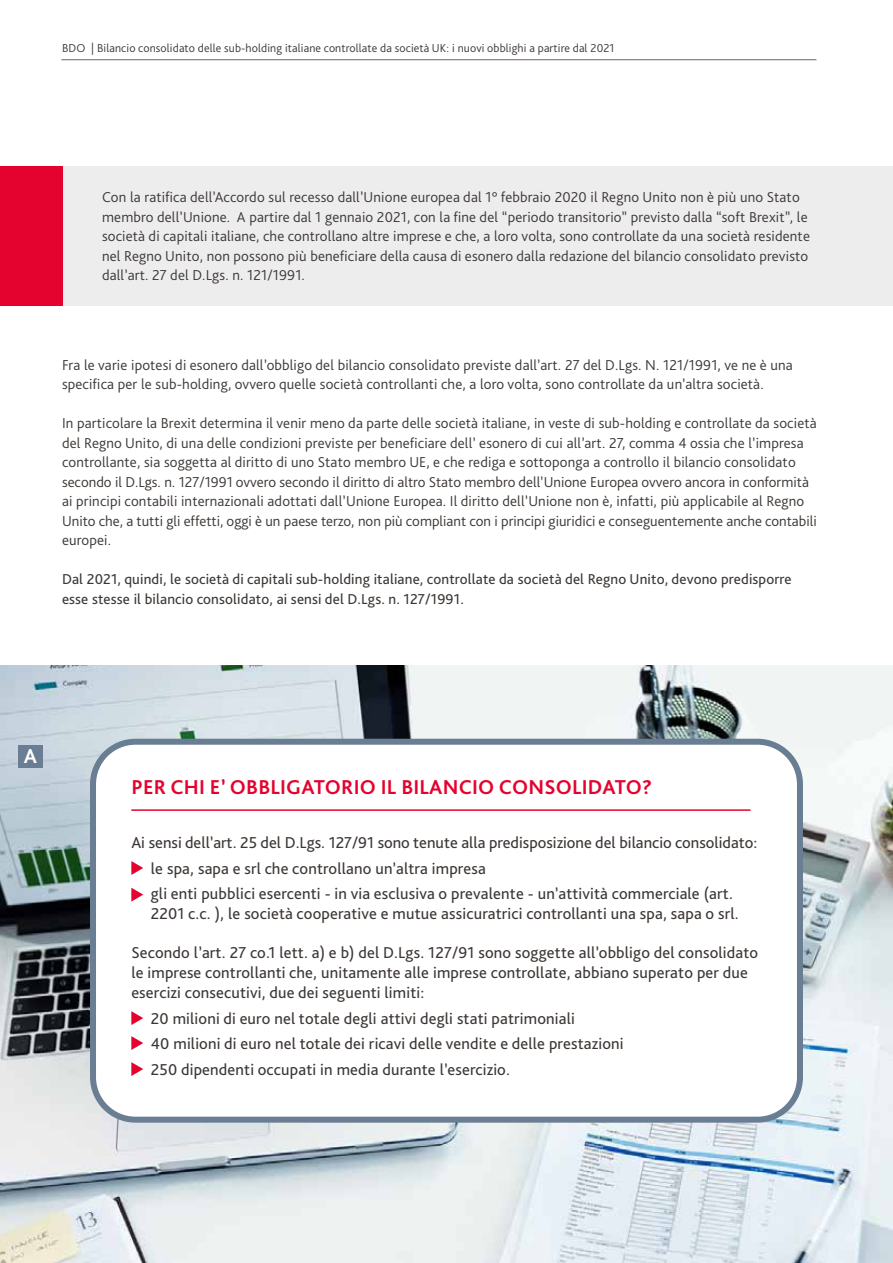
<style>
.page{position:relative;width:893px;height:1263px;background:#fff}
.page>*{position:absolute;margin:0;border:0;box-sizing:border-box;transform-origin:0 0}
.t1{font:700 21px "Bliss Pro";letter-spacing:.01em;color:#e4032e}
.t2{font:700 21px "Bliss Pro";color:#fff}
.t3{font:16.5px/25.5px "Bliss Pro";letter-spacing:.01em;color:#3c3734}
.t4{font:300 15px/19.5px "Bliss Pro";letter-spacing:.01em;color:#3c3734}
.t5{font:15px/19.5px "Bliss Pro";letter-spacing:.01em;color:#3c3734}
.t6{font:300 12px "Bliss Pro";letter-spacing:.01em;color:#3c3734}
</style>
<div class="page">
<img style="left:0;top:666px;width:893px;height:597px">
<div style="left:61px;top:166px;width:832px;height:140px;background:#eeedee"></div>
<hr style="left:61px;top:59px;width:755px;height:1px;background:#6b6360">
<div style="left:93px;top:742px;width:707px;height:378px;background:#fff;border-radius:43px"></div>
<div style="left:90px;top:739px;width:713px;height:384px;border:6px solid #697d93;border-radius:43px"></div>
<div style="left:18px;top:745px;width:25px;height:23px;background:#697d93"></div>
<div style="left:0;top:166px;width:63px;height:140px;background:#e4032e"></div>
<hr style="left:131px;top:809px;width:619px;height:2px;background:#e4032e">
<svg style="left:131px;top:861px;width:12px;height:14px"></svg>
<svg style="left:131px;top:888px;width:12px;height:13px"></svg>
<svg style="left:131px;top:1011px;width:12px;height:14px"></svg>
<svg style="left:131px;top:1036px;width:12px;height:14px"></svg>
<svg style="left:131px;top:1062px;width:12px;height:14px"></svg>
<p class="t6" style="left:62px;top:40px;width:554px">BDO | Bilancio consolidato delle sub-holding italiane controllate da società UK: i nuovi obblighi a partire dal 2021</p>
<p class="t4" style="left:102px;top:187px;width:709px">Con la ratifica dell’Accordo sul recesso dall’Unione europea dal 1° febbraio 2020 il Regno Unito non è più uno Stato membro dell’Unione. A partire dal 1 gennaio 2021, con la fine del “periodo transitorio” previsto dalla “soft Brexit”, le società di capitali italiane, che controllano altre imprese e che, a loro volta, sono controllate da una società residente nel Regno Unito, non possono più beneficiare della causa di esonero dalla redazione del bilancio consolidato previsto dall’art. 27 del D.Lgs. n. 121/1991.</p>
<p class="t4" style="left:62px;top:355px;width:732px">Fra le varie ipotesi di esonero dall’obbligo del bilancio consolidato previste dall’art. 27 del D.Lgs. N. 121/1991, ve ne è una specifica per le sub-holding, ovvero quelle società controllanti che, a loro volta, sono controllate da un’altra società.</p>
<p class="t4" style="left:62px;top:413px;width:756px">In particolare la Brexit determina il venir meno da parte delle società italiane, in veste di sub-holding e controllate da società del Regno Unito, di una delle condizioni previste per beneficiare dell’ esonero di cui all’art. 27, comma 4 ossia che l’impresa controllante, sia soggetta al diritto di uno Stato membro UE, e che rediga e sottoponga a controllo il bilancio consolidato secondo il D.Lgs. n. 127/1991 ovvero secondo il diritto di altro Stato membro dell’Unione Europea ovvero ancora in conformità ai principi contabili internazionali adottati dall’Unione Europea. Il diritto dell’Unione non è, infatti, più applicabile al Regno Unito che, a tutti gli effetti, oggi è un paese terzo, non più compliant con i principi giuridici e conseguentemente anche contabili europei.</p>
<p class="t5" style="left:62px;top:569px;width:731px">Dal 2021, quindi, le società di capitali sub-holding italiane, controllate da società del Regno Unito, devono predisporre esse stesse il bilancio consolidato, ai sensi del D.Lgs. n. 127/1991.</p>
<h1 class="t2" style="left:24px;top:743px;width:15px">A</h1>
<h1 class="t1" style="left:131px;top:774px;width:522px">PER CHI E’ OBBLIGATORIO IL BILANCIO CONSOLIDATO?</h1>
<p class="t3" style="left:151px;top:829px;width:608px;text-indent:-20px">Ai sensi dell’art. 25 del D.Lgs. 127/91 sono tenute alla predisposizione del bilancio consolidato: le spa, sapa e srl che controllano un’altra impresa<br>gli enti pubblici esercenti - in via esclusiva o prevalente - un’attività commerciale (art.</p>
<p class="t3" style="left:151px;top:900px;width:589px">2201 c.c. ), le società cooperative e mutue assicuratrici controllanti una spa, sapa o srl.</p>
<p class="t3" style="left:131px;top:943px;width:628px;line-height:19.8px">Secondo l’art. 27 co.1 lett. a) e b) del D.Lgs. 127/91 sono soggette all’obbligo del consolidato le imprese controllanti che, unitamente alle imprese controllate, abbiano superato per due esercizi consecutivi, due dei seguenti limiti:</p>
<p class="t3" style="left:151px;top:1005px;width:474px">20 milioni di euro nel totale degli attivi degli stati patrimoniali<br>40 milioni di euro nel totale dei ricavi delle vendite e delle prestazioni<br>250 dipendenti occupati in media durante l’esercizio.</p>
</div>
